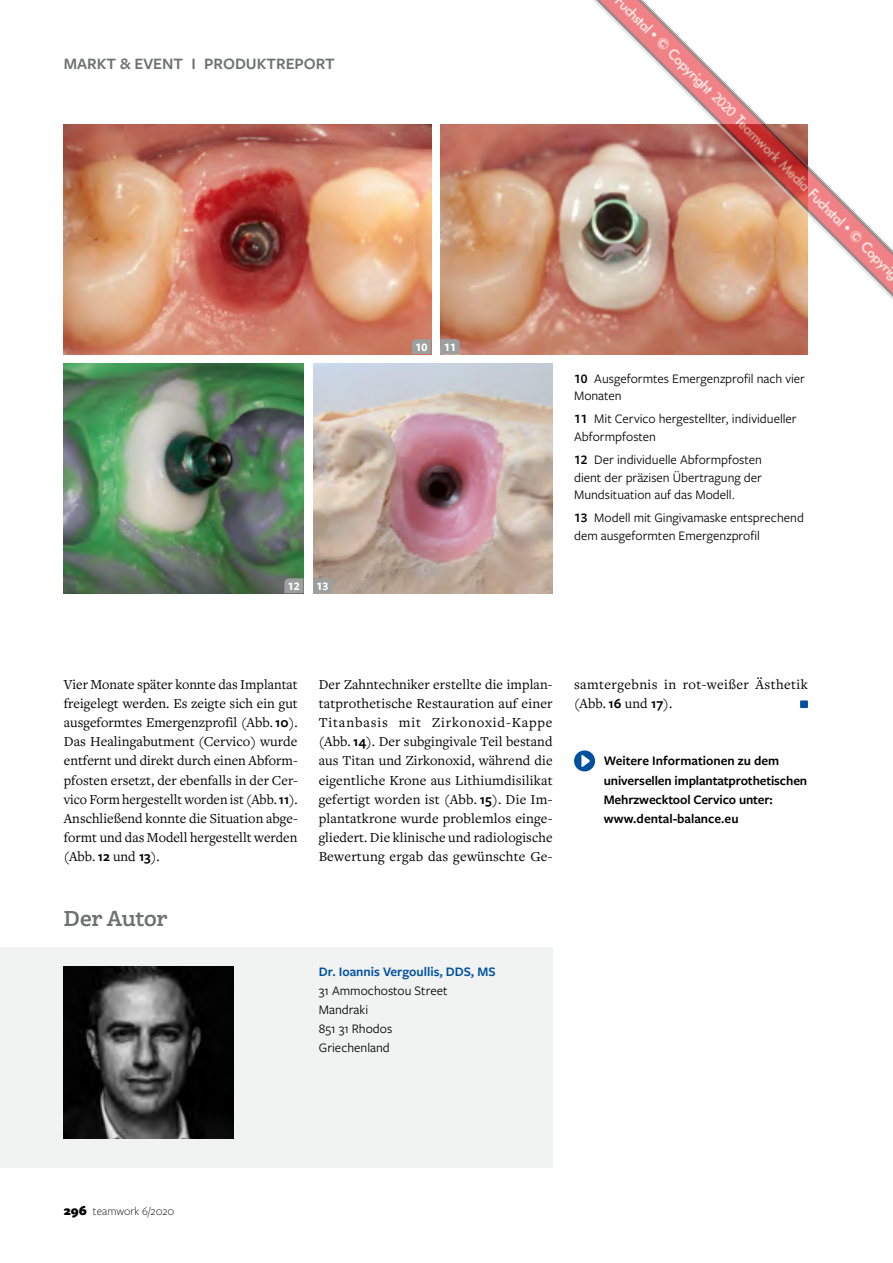
<style>
.page{position:relative;width:893px;height:1263px;background:#fff}
.page>*{position:absolute;margin:0;border:0;box-sizing:border-box;transform-origin:0 0}
.t1{font:600 24px "Freight Macro Pro";color:#6f7070}
.t2{font:600 16.5px "Freight Sans Pro";color:#6f7070}
.t3{font:14.25px/19.2px "Freight Text Pro";letter-spacing:.005em;color:#000;text-align:justify}
.t4{font:14.25px/19.2px "Freight Text Pro";letter-spacing:.025em;color:#000}
.t5{font:13.5px/17.2px "Freight Sans Pro";color:#000}
.t6{font:600 13.5px/19.2px "Freight Sans Pro";letter-spacing:-.01em;color:#000}
.t7{font:600 13.5px "Freight Sans Pro";color:#00509f}
.t8{font:300 12px "Freight Sans Pro";color:#000}
.t9{font:700 12px "Freight Sans Pro";color:#fff}
.s1{font-weight:600}
.s2{font-family:"Freight Sans Pro";font-weight:600}
.s3{font-weight:900;font-size:13.5px}
</style>
<div class="page">
<div style="left:800px;top:700px;width:8px;height:8px;background:#00509f"></div>
<div style="left:574px;top:750px;width:21px;height:21px;background:#00509f;border-radius:50%"></div>
<svg style="left:581px;top:754px;width:9px;height:13px"></svg>
<img style="left:64px;top:124px;width:367px;height:230px">
<img style="left:64px;top:364px;width:239px;height:229px">
<img style="left:441px;top:124px;width:94px;height:230px">
<img style="left:313px;top:364px;width:240px;height:229px">
<svg style="left:412px;top:339px;width:19px;height:15px"></svg>
<svg style="left:441px;top:339px;width:19px;height:15px"></svg>
<svg style="left:313px;top:578px;width:19px;height:15px"></svg>
<svg style="left:284px;top:578px;width:19px;height:15px"></svg>
<div style="left:0;top:947px;width:553px;height:220px;background:#f1f2f2"></div>
<img style="left:64px;top:966px;width:170px;height:172px">
<img style="left:535px;top:0;width:358px;height:355px">
<p class="t2" style="left:64px;top:52px;width:272px">MARKT &amp; EVENT I PRODUKTREPORT</p>
<p class="t9" style="left:415px;top:338px;width:13px">10</p>
<p class="t9" style="left:444px;top:338px;width:13px">11</p>
<p class="t9" style="left:288px;top:578px;width:13px">12</p>
<p class="t9" style="left:317px;top:578px;width:13px">13</p>
<p class="t5" style="left:574px;top:369px;width:233px"><span class="s1">10</span> Ausgeformtes Emergenzprofil nach vier<br>Monaten</p>
<p class="t5" style="left:574px;top:410px;width:224px"><span class="s1">11</span> Mit Cervico hergestellter, individueller<br>Abformpfosten</p>
<p class="t5" style="left:574px;top:451px;width:190px;text-align:justify"><span class="s1">12</span> Der individuelle Abformpfosten dient der präzisen Übertragung der Mundsituation auf das Modell.</p>
<p class="t5" style="left:574px;top:509px;width:231px"><span class="s1">13</span> Modell mit Gingivamaske entsprechend dem ausgeformten Emergenzprofil</p>
<p class="t3" style="left:64px;top:674px;width:235px">Vier Monate später konnte das Implantat freigelegt werden. Es zeigte sich ein gut ausgeformtes Emergenzprofil (Abb. <span class="s2">10</span>).<br>Das Healingabutment (Cervico) wurde entfernt und direkt durch einen Abform&shy;pfosten ersetzt, der ebenfalls in der Cer&shy;vico Form hergestellt worden ist (Abb. <span class="s2">11</span>).<br>Anschließend konnte die Situation abge&shy;formt und das Modell hergestellt werden (Abb. <span class="s2">12</span> und <span class="s2">13</span>).</p>
<h1 class="t1" style="left:64px;top:902px;width:105px">Der Autor</h1>
<p class="t3" style="left:319px;top:674px;width:235px">Der Zahntechniker erstellte die implan&shy;tatprothetische Restauration auf einer Titanbasis mit Zirkonoxid-Kappe (Abb. <span class="s2">14</span>). Der subgingivale Teil bestand aus Titan und Zirkonoxid, während die eigentliche Krone aus Lithiumdisilikat gefertigt worden ist (Abb. <span class="s2">15</span>). Die Im&shy;plantatkrone wurde problemlos einge&shy;gliedert. Die klinische und radiologische Bewertung ergab das gewünschte Ge-</p>
<p class="t7" style="left:319px;top:962px;width:178px">Dr. Ioannis Vergoullis, DDS, MS</p>
<p class="t5" style="left:319px;top:980px;width:130px;line-height:19.2px">31 Ammochostou Street<br>Mandraki<br>851 31 Rhodos<br>Griechenland</p>
<p class="t4" style="left:574px;top:674px;width:235px">samtergebnis in rot-weißer Ästhetik (Abb. <span class="s2">16</span> und <span class="s2">17</span>).</p>
<p class="t6" style="left:604px;top:751px;width:205px">Weitere Informationen zu dem universellen implantatprothetischen<br>Mehrzwecktool Cervico unter: www.dental-balance.eu</p>
<p class="t8" style="left:64px;top:1203px;width:112px"><span class="s3">296</span> teamwork 6/2020</p>
</div>
